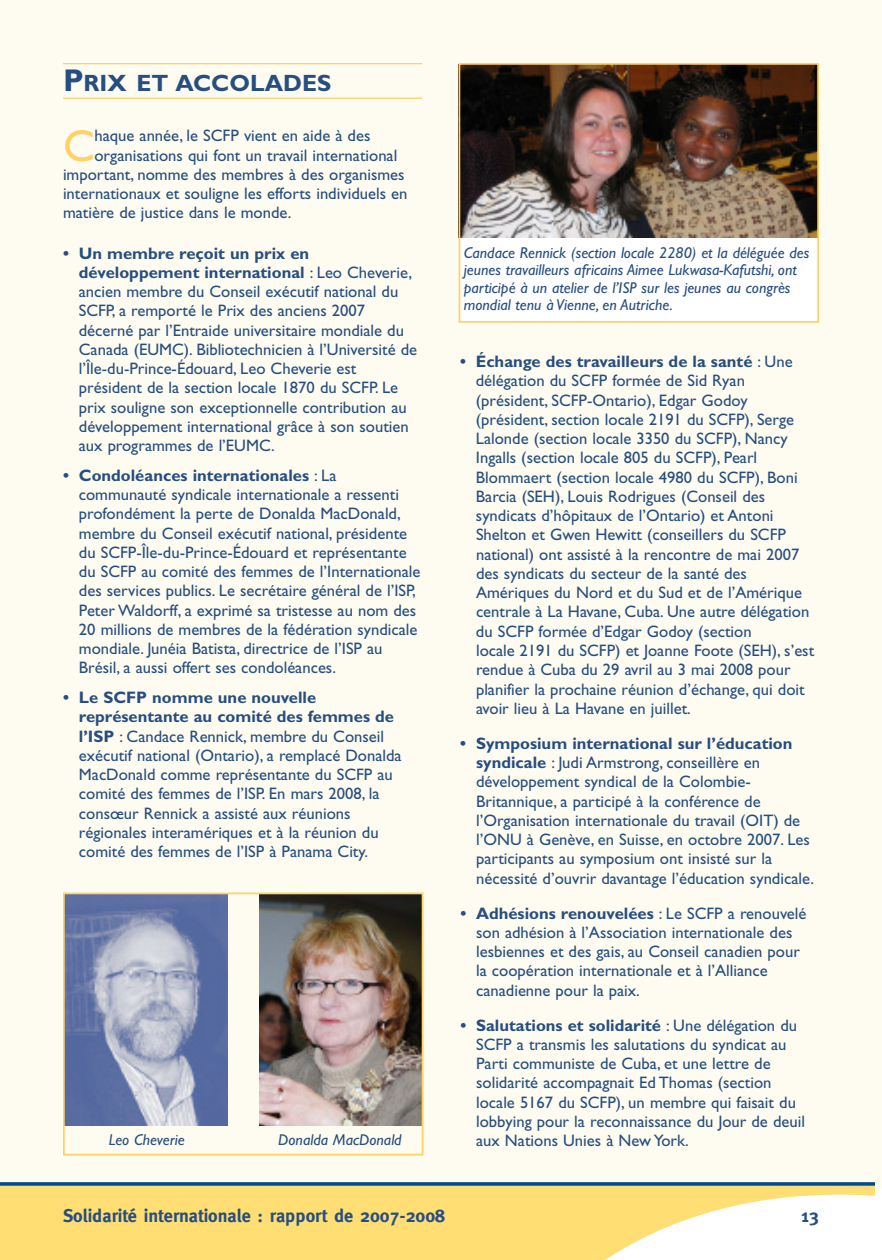
<style>
.page{position:relative;width:882px;height:1260px;background:#fff}
.page>*{position:absolute;margin:0;border:0;box-sizing:border-box;transform-origin:0 0}
.t1{font:44.8px "Gill Sans";color:#ffd166}
.t2{font:700 23.62px "Gill Sans";color:#274e80}
.t3{font:700 18.38px "Meta";color:#274e80}
.t4{font:16.62px/19.2px "Gill Sans";color:#274e80}
.t5{font:italic 15.75px/17.5px "Gill Sans";color:#274e80}
.s1{font-size:31.5px}
.s2{font-weight:700}
</style>
<div class="page">
<div style="left:0;top:0;width:882px;height:1189px;background:#fefcf0"></div>
<hr style="left:63px;top:63px;width:359px;height:1px;background:#ffd166">
<hr style="left:63px;top:98px;width:359px;height:1px;background:#ffd166">
<div style="left:0;top:1184px;width:874px;height:76px;background:#ffde74"></div>
<svg style="left:605px;top:1195px;width:269px;height:65px"></svg>
<svg style="left:0;top:1182px;width:874px;height:4px"></svg>
<div style="left:459px;top:211px;width:360px;height:110px;background:#fff"></div>
<img style="left:462px;top:66px;width:354px;height:171px">
<div style="left:459px;top:63px;width:360px;height:260px;border:2px solid #ffd166"></div>
<img style="left:259px;top:896px;width:161px;height:229px">
<img style="left:66px;top:896px;width:161px;height:229px">
<div style="left:63px;top:893px;width:360px;height:263px;border:2px solid #ffd166"></div>
<h2 class="t2" style="left:63px;top:74px;width:270px"><span class="s1">P</span>RIX ET ACCOLADES</h2>
<h1 class="t1" style="left:63px;top:128px;width:33px">C</h1>
<p class="t4" style="left:94px;top:128px;width:277px">haque année, le SCFP vient en aide à des</p>
<p class="t4" style="left:94px;top:147px;width:304px">organisations qui font un travail international</p>
<p class="t4" style="left:63px;top:166px;width:343px">important, nomme des membres à des organismes</p>
<p class="t4" style="left:63px;top:185px;width:346px">internationaux et souligne les efforts individuels en</p>
<p class="t4" style="left:63px;top:205px;width:230px">matière de justice dans le monde.</p>
<p class="t4" style="left:79px;top:245px;width:340px;text-indent:-16px"><span class="s2">• Un membre reçoit un prix en développement international</span> : Leo Cheverie, ancien membre du Conseil exécutif national du SCFP, a remporté le Prix des anciens 2007 décerné par l’Entraide universitaire mondiale du Canada (EUMC). Bibliotechnicien à l’Université de l’Île-du-Prince-Édouard, Leo Cheverie est président de la section locale 1870 du SCFP. Le prix souligne son exceptionnelle contribution au développement international grâce à son soutien aux programmes de l’EUMC.</p>
<p class="t4" style="left:79px;top:467px;width:343px;text-indent:-16px"><span class="s2">• Condoléances internationales</span> : La communauté syndicale internationale a ressenti profondément la perte de Donalda MacDonald, membre du Conseil exécutif national, présidente du SCFP-Île-du-Prince-Édouard et représentante du SCFP au comité des femmes de l’Internationale des services publics. Le secrétaire général de l’ISP, Peter Waldorff, a exprimé sa tristesse au nom des 20 millions de membres de la fédération syndicale mondiale. Junéia Batista, directrice de l’ISP au Brésil, a aussi offert ses condoléances.</p>
<p class="t4" style="left:79px;top:689px;width:324px;text-indent:-16px"><span class="s2">• Le SCFP nomme une nouvelle représentante au comité des femmes de l’ISP</span> : Candace Rennick, membre du Conseil exécutif national (Ontario), a remplacé Donalda MacDonald comme représentante du SCFP au comité des femmes de l’ISP. En mars 2008, la consœur Rennick a assisté aux réunions régionales interamériques et à la réunion du comité des femmes de l’ISP à Panama City.</p>
<p class="t5" style="left:109px;top:1132px;width:77px">Leo Cheverie</p>
<p class="t5" style="left:278px;top:1132px;width:125px">Donalda MacDonald</p>
<p class="t5" style="left:464px;top:245px;width:347px">Candace Rennick (section locale 2280) et la déléguée des jeunes travailleurs africains Aimee Lukwasa-Kafutshi, ont participé à un atelier de l’ISP sur les jeunes au congrès mondial tenu à Vienne, en Autriche.</p>
<p class="t4" style="left:476px;top:354px;width:340px;text-indent:-16px"><span class="s2">• Échange des travailleurs de la santé</span> : Une délégation du SCFP formée de Sid Ryan (président, SCFP-Ontario), Edgar Godoy (président, section locale 2191 du SCFP), Serge Lalonde (section locale 3350 du SCFP), Nancy Ingalls (section locale 805 du SCFP), Pearl Blommaert (section locale 4980 du SCFP), Boni Barcia (SEH), Louis Rodrigues (Conseil des syndicats d’hôpitaux de l’Ontario) et Antoni Shelton et Gwen Hewitt (conseillers du SCFP national) ont assisté à la rencontre de mai 2007 des syndicats du secteur de la santé des Amériques du Nord et du Sud et de l’Amérique centrale à La Havane, Cuba. Une autre délégation du SCFP formée d’Edgar Godoy (section<br>locale 2191 du SCFP) et Joanne Foote (SEH), s’est rendue à Cuba du 29 avril au 3 mai 2008 pour planifier la prochaine réunion d’échange, qui doit avoir lieu à La Havane en juillet.</p>
<p class="t4" style="left:476px;top:735px;width:339px;text-indent:-16px"><span class="s2">• Symposium international sur l’éducation syndicale</span> : Judi Armstrong, conseillère en développement syndical de la Colombie-Britannique, a participé à la conférence de l’Organisation internationale du travail (OIT) de l’ONU à Genève, en Suisse, en octobre 2007. Les participants au symposium ont insisté sur la nécessité d’ouvrir davantage l’éducation syndicale.</p>
<p class="t4" style="left:476px;top:905px;width:332px;text-indent:-16px"><span class="s2">• Adhésions renouvelées</span> : Le SCFP a renouvelé son adhésion à l’Association internationale des lesbiennes et des gais, au Conseil canadien pour la coopération internationale et à l’Alliance canadienne pour la paix.</p>
<p class="t4" style="left:476px;top:1017px;width:330px;text-indent:-16px"><span class="s2">• Salutations et solidarité</span> : Une délégation du SCFP a transmis les salutations du syndicat au Parti communiste de Cuba, et une lettre de solidarité accompagnait Ed Thomas (section locale 5167 du SCFP), un membre qui faisait du lobbying pour la reconnaissance du Jour de deuil aux Nations Unies à New York.</p>
<p class="t3" style="left:63px;top:1205px;width:384px">Solidarité internationale : rapport de 2007-2008</p>
<p class="t3" style="left:801px;top:1205px;width:20px">13</p>
</div>
